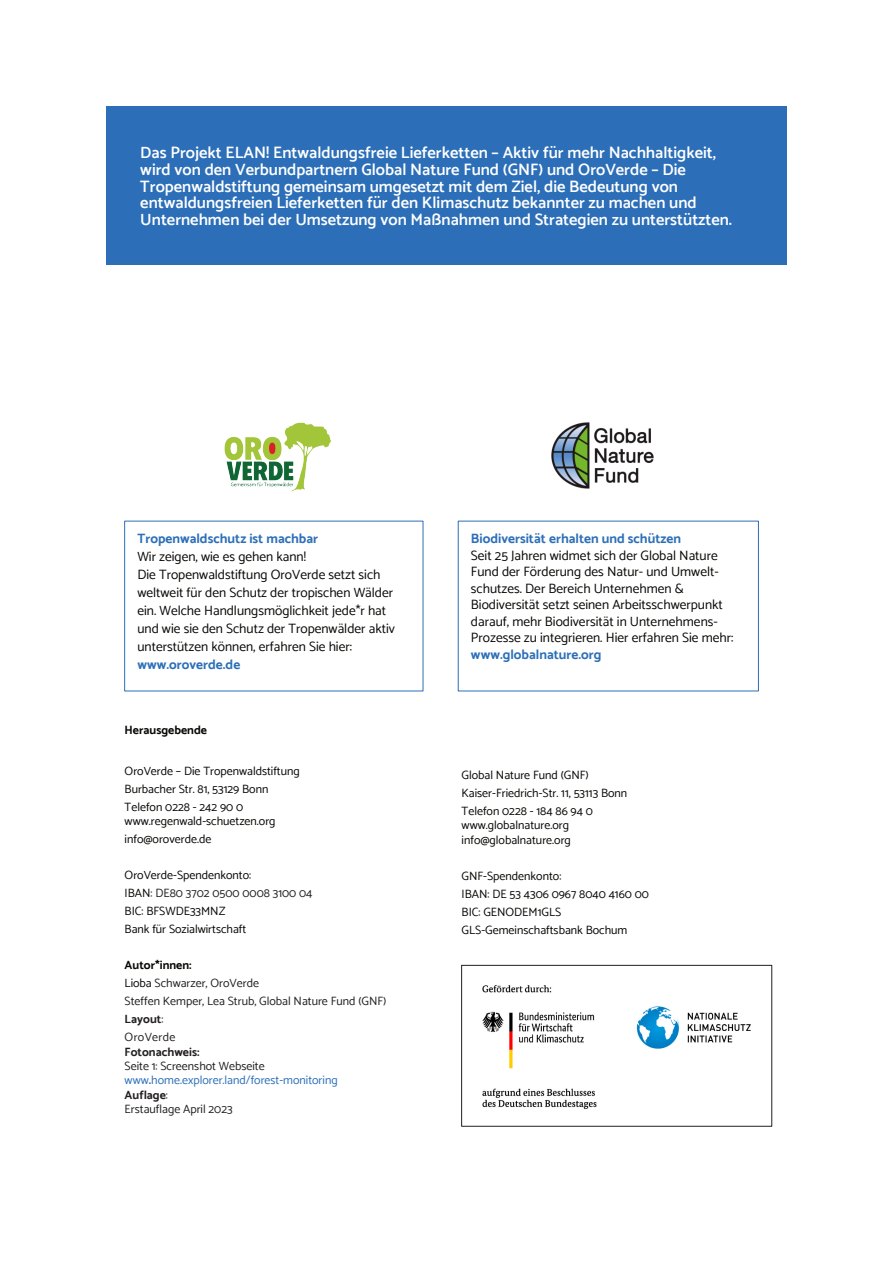
<style>
.page{position:relative;width:893px;height:1263px;background:#fff}
.page>*{position:absolute;margin:0;border:0;box-sizing:border-box;transform-origin:0 0}
.t1{font:600 16.5px/16.5px "Catamaran";color:#fff}
.t2{font:13.5px/18px "Catamaran";color:#080704}
.t3{font:700 13.5px "Catamaran";color:#2c6fb8}
.t4{font:12px/18px "Catamaran";color:#080704}
.t5{font:12px/18px "Catamaran";color:#231f20}
.t6{font:700 12px "Catamaran";color:#080704}
.t7{font:700 12px "Catamaran";color:#231f20}
.s1{color:#231f20}
.s2{font-weight:700;color:#080704}
.s3{color:#080704}
.s4{font-weight:700}
.s5{color:#2c6fb8}
.s6{font-weight:700;color:#2c6fb8}
</style>
<div class="page">
<img style="left:551px;top:422px;width:103px;height:67px">
<div style="left:106px;top:106px;width:681px;height:159px;background:#2c6fb8"></div>
<div style="left:458px;top:521px;width:301px;height:170px;background:#fff;border:1px solid #2c6fb8"></div>
<img style="left:482px;top:985px;width:269px;height:125px">
<div style="left:462px;top:965px;width:310px;height:161px;border:1px solid #231f20"></div>
<img style="left:224px;top:422px;width:107px;height:70px">
<p class="t1" style="left:140px;top:146px;width:593px">Das Projekt ELAN! Entwaldungsfreie Lieferketten – Aktiv für mehr Nachhaltigkeit, wird von den Verbundpartnern Global Nature Fund (GNF) und OroVerde – Die Tropenwaldstiftung gemeinsam umgesetzt mit dem Ziel, die Bedeutung von entwaldungsfreien Lieferketten für den Klimaschutz bekannter zu machen und Unternehmen bei der Umsetzung von Maßnahmen und Strategien zu unterstützten.</p>
<p class="t3" style="left:137px;top:533px;width:182px">Tropenwaldschutz ist machbar</p>
<p class="t2" style="left:137px;top:549px;width:259px">Wir zeigen, wie es gehen kann!<br>Die Tropenwaldstiftung OroVerde setzt sich weltweit für den Schutz der tropischen Wälder ein. Welche Handlungsmöglichkeit jede*r hat und wie sie den Schutz der Tropenwälder aktiv unterstützen können, erfahren Sie hier:</p>
<p class="t3" style="left:137px;top:659px;width:104px">www.oroverde.de</p>
<p class="t6" style="left:125px;top:725px;width:84px">Herausgebende</p>
<p class="t4" style="left:125px;top:762px;width:177px">OroVerde – Die Tropenwaldstiftung<br>Burbacher Str. 81, 53129 Bonn<br>Telefon 0228 - 242 90 0</p>
<p class="t4" style="left:125px;top:813px;width:152px">www.regenwald-schuetzen.org info@oroverde.de</p>
<p class="t4" style="left:125px;top:867px;width:189px">OroVerde-Spendenkonto:<br>IBAN<span class="s1">: DE80 3702 0500 0008 3100 04<br></span>BIC: BFSWDE33MNZ<br>Bank für Sozialwirtschaft</p>
<p class="t5" style="left:125px;top:957px;width:263px"><span class="s2">Autor*innen:<br></span><span class="s3">Lioba</span> Schwarzer, OroVerde<br>Steffen Kemper, Lea Strub, Global Nature Fund (GNF)<br><span class="s4">Layout</span>:<br>OroVerde</p>
<p class="t7" style="left:125px;top:1046px;width:76px">Fotonachweis:</p>
<p class="t5" style="left:125px;top:1059px;width:214px;line-height:14.4px">Seite 1: Screenshot Webseite <span class="s5">www</span><span class="s6">.</span><span class="s5">home.explorer.land/forest-monitoring<br></span><span class="s4">Auflage</span>:<br>Erstauflage April 2023</p>
<p class="t3" style="left:471px;top:533px;width:212px">Biodiversität erhalten und schützen</p>
<p class="t2" style="left:471px;top:548px;width:264px;line-height:16.5px">Seit 25 Jahren widmet sich der Global Nature Fund der Förderung des Natur- und Umwelt&shy;schutzes. Der Bereich Unternehmen &amp; Biodiversität setzt seinen Arbeitsschwerpunkt darauf, mehr Biodiversität in Unternehmens-Prozesse zu integrieren. Hier erfahren Sie mehr:</p>
<p class="t3" style="left:471px;top:648px;width:132px">www.globalnature.org</p>
<p class="t4" style="left:462px;top:766px;width:167px">Global Nature Fund (GNF)<br>Kaiser-Friedrich-Str. 11, 53113 Bonn<br>Telefon 0228 - 184 86 94 0</p>
<p class="t4" style="left:462px;top:819px;width:111px;line-height:14.4px">www.globalnature.org info@globalnature.org</p>
<p class="t4" style="left:462px;top:867px;width:189px">GNF-Spendenkonto:<br>IBAN: DE 53 4306 0967 8040 4160 00<br>BIC: GENODEM1GLS<br>GLS-Gemeinschaftsbank Bochum</p>
</div>
